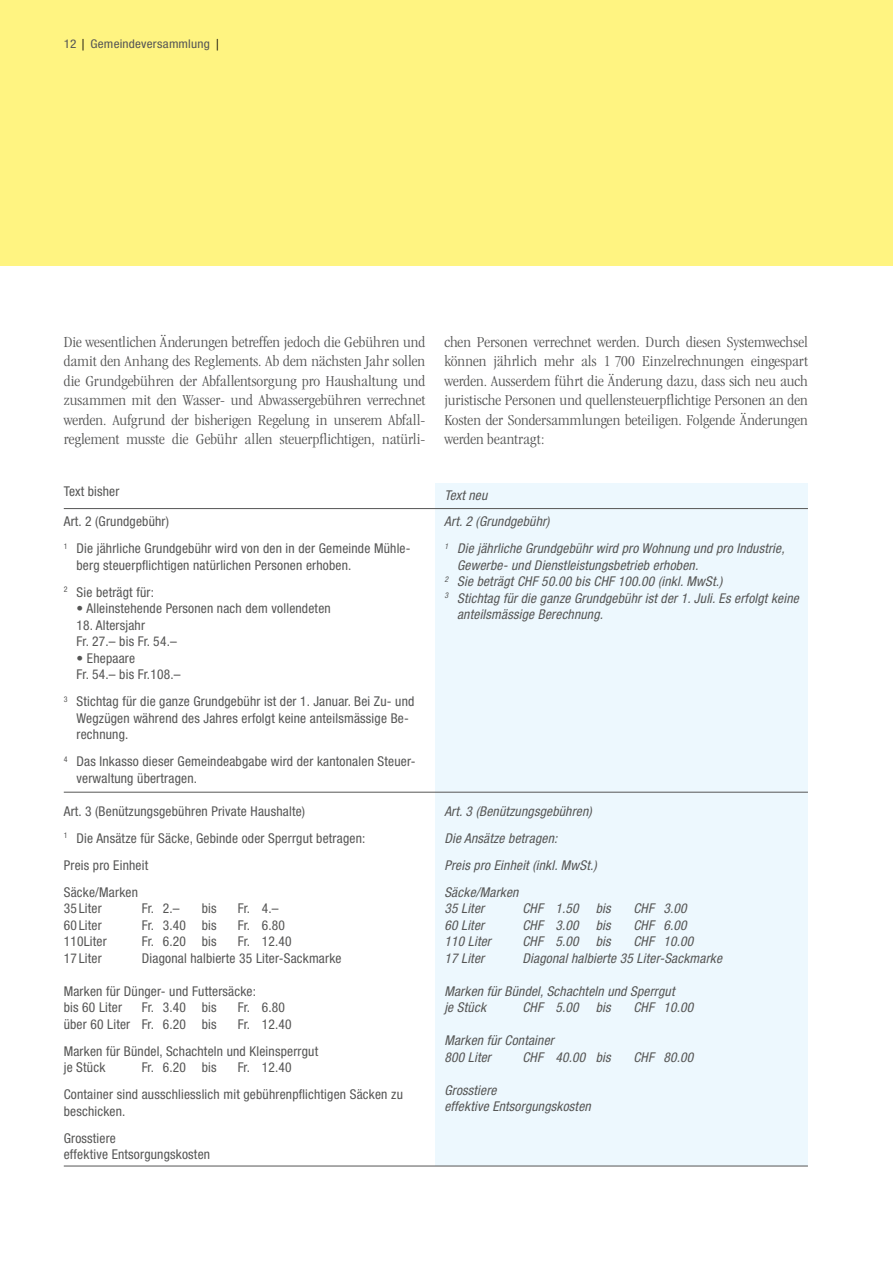
<style>
.page{position:relative;width:893px;height:1263px;background:#fff}
.page>*{position:absolute;margin:0;border:0;box-sizing:border-box;transform-origin:0 0}
.t1{font:300 condensed 15.75px/19.5px "Garamond";color:#565655;text-align:justify;scale:1.1 1}
.t2{font:condensed 13.5px/27px "Helvetica Neue LT";letter-spacing:.015em;color:#565655}
.t3{font:italic condensed 13.5px/27px "Helvetica Neue LT";letter-spacing:.015em;color:#565655}
.t4{font:condensed 12px "Helvetica Neue LT";letter-spacing:.015em;color:#565655;scale:1.1 1}
.s1{font-family:"Meta Cond";font-stretch:normal;color:#000}
</style>
<div class="page">
<div style="left:0;top:0;width:893px;height:266px;background:#fff481"></div>
<div style="left:436px;top:483px;width:372px;height:683px;background:#edf8fe"></div>
<hr style="left:64px;top:508px;width:744px;height:1px;background:#565655">
<hr style="left:64px;top:792px;width:744px;height:1px;background:#565655">
<hr style="left:64px;top:1166px;width:744px;height:1px;background:#565655">
<p class="t4" style="left:64px;top:37px;width:142px">12 <span class="s1">|</span> Gemeindeversammlung <span class="s1">|</span></p>
<p class="t1" style="left:64px;top:332px;width:330px">Die wesentlichen Änderungen betreffen jedoch die Gebühren und damit den Anhang des Reglements. Ab dem nächsten Jahr sollen die Grundgebühren der Abfallentsorgung pro Haushaltung und zusammen mit den Wasser- und Abwassergebühren verrechnet werden. Aufgrund der bisherigen Regelung in unserem Abfall&shy;reglement musste die Gebühr allen steuerpflichtigen, natürli-</p>
<p class="t1" style="left:444px;top:332px;width:332px">chen Personen verrechnet werden. Durch diesen Systemwechsel können jährlich mehr als 1 700 Einzelrechnungen eingespart werden. Ausserdem führt die Änderung dazu, dass sich neu auch juristische Personen und quellensteuerpflichtige Personen an den Kosten der Sondersammlungen beteiligen. Folgende Änderungen werden beantragt:</p>
<p class="t2" style="left:64px;top:478px;width:57px">Text bisher</p>
<p class="t3" style="left:444px;top:481px;width:44px">Text neu</p>
<p class="t2" style="left:64px;top:508px;width:348px">Art. 2 (Grundgebühr)<br><sup>1</sup> Die jährliche Grundgebühr wird von den in der Gemeinde Mühle-</p>
<p class="t2" style="left:64px;top:551px;width:289px;text-indent:13px">berg steuerpflichtigen natürlichen Personen erhoben.<br><sup>2</sup> Sie beträgt für:</p>
<p class="t2" style="left:77px;top:595px;width:256px">• Alleinstehende Personen nach dem vollendeten</p>
<p class="t2" style="left:77px;top:617px;width:102px;line-height:16.5px">18. Altersjahr<br>Fr. 27.– bis Fr. 54.–</p>
<p class="t2" style="left:77px;top:650px;width:106px;line-height:16.5px">• Ehepaare<br>Fr. 54.– bis Fr.108.–</p>
<p class="t2" style="left:77px;top:693px;width:339px;line-height:16.5px;text-indent:-13px"><sup>3</sup> Stichtag für die ganze Grundgebühr ist der 1. Januar. Bei Zu- und<br>Wegzügen während des Jahres erfolgt keine anteilsmässige Be&shy;rechnung.</p>
<p class="t2" style="left:77px;top:753px;width:340px;line-height:16.5px;text-indent:-13px"><sup>4</sup> Das Inkasso dieser Gemeindeabgabe wird der kantonalen Steuer&shy;verwaltung übertragen.</p>
<p class="t2" style="left:64px;top:797px;width:303px">Art. 3 (Benützungsgebühren Private Haushalte)<br><sup>1</sup> Die Ansätze für Säcke, Gebinde oder Sperrgut betragen:<br>Preis pro Einheit<br>Säcke/Marken</p>
<p class="t2" style="left:64px;top:895px;width:40px">35 Liter</p>
<p class="t2" style="left:142px;top:895px;width:39px">Fr. 2.–</p>
<p class="t2" style="left:202px;top:895px;width:16px">bis</p>
<p class="t2" style="left:238px;top:895px;width:42px">Fr. 4.–</p>
<p class="t2" style="left:64px;top:911px;width:40px">60 Liter</p>
<p class="t2" style="left:142px;top:911px;width:76px">Fr. 3.40 bis</p>
<p class="t2" style="left:238px;top:911px;width:49px">Fr. 6.80</p>
<p class="t2" style="left:64px;top:928px;width:45px">110Liter</p>
<p class="t2" style="left:142px;top:928px;width:76px">Fr. 6.20 bis</p>
<p class="t2" style="left:238px;top:928px;width:55px">Fr. 12.40</p>
<p class="t2" style="left:64px;top:944px;width:40px">17 Liter</p>
<p class="t2" style="left:142px;top:944px;width:201px">Diagonal halbierte 35 Liter-Sackmarke</p>
<p class="t2" style="left:64px;top:983px;width:194px;line-height:16.5px">Marken für Dünger- und Futtersäcke: bis 60 Liter</p>
<p class="t2" style="left:142px;top:994px;width:76px">Fr. 3.40 bis</p>
<p class="t2" style="left:238px;top:994px;width:49px">Fr. 6.80</p>
<p class="t2" style="left:64px;top:1010px;width:154px">über 60 Liter Fr. 6.20 bis</p>
<p class="t2" style="left:64px;top:1010px;width:256px;text-indent:174px">Fr. 12.40<br>Marken für Bündel, Schachteln und Kleinsperrgut</p>
<p class="t2" style="left:64px;top:1054px;width:43px">je Stück</p>
<p class="t2" style="left:142px;top:1054px;width:76px">Fr. 6.20 bis</p>
<p class="t2" style="left:64px;top:1054px;width:341px;text-indent:174px">Fr. 12.40<br>Container sind ausschliesslich mit gebührenpflichtigen Säcken zu</p>
<p class="t2" style="left:64px;top:1097px;width:63px">beschicken.<br>Grosstiere</p>
<p class="t2" style="left:64px;top:1141px;width:148px">effektive Entsorgungskosten</p>
<p class="t3" style="left:444px;top:508px;width:342px">Art. 2 (Grundgebühr)<br><sup>1</sup> Die jährliche Grundgebühr wird pro Wohnung und pro Industrie,</p>
<p class="t3" style="left:457px;top:551px;width:243px">Gewerbe- und Dienstleistungsbetrieb erhoben.</p>
<p class="t3" style="left:444px;top:568px;width:280px"><sup>2</sup> Sie beträgt CHF 50.00 bis CHF 100.00 (inkl. MwSt.)</p>
<p class="t3" style="left:444px;top:584px;width:356px"><sup>3</sup> Stichtag für die ganze Grundgebühr ist der 1. Juli. Es erfolgt keine</p>
<p class="t3" style="left:457px;top:601px;width:148px">anteilsmässige Berechnung.</p>
<p class="t3" style="left:444px;top:797px;width:154px">Art. 3 (Benützungsgebühren)<br>Die Ansätze betragen:<br>Preis pro Einheit (inkl. MwSt.)<br>Säcke/Marken</p>
<p class="t3" style="left:444px;top:895px;width:41px">35 Liter</p>
<p class="t3" style="left:522px;top:895px;width:58px">CHF 1.50</p>
<p class="t3" style="left:596px;top:895px;width:16px">bis</p>
<p class="t3" style="left:633px;top:895px;width:55px">CHF 3.00</p>
<p class="t3" style="left:444px;top:911px;width:41px">60 Liter</p>
<p class="t3" style="left:522px;top:911px;width:58px">CHF 3.00</p>
<p class="t3" style="left:596px;top:911px;width:16px">bis</p>
<p class="t3" style="left:633px;top:911px;width:55px">CHF 6.00</p>
<p class="t3" style="left:444px;top:928px;width:48px">110 Liter</p>
<p class="t3" style="left:522px;top:928px;width:58px">CHF 5.00</p>
<p class="t3" style="left:596px;top:928px;width:16px">bis</p>
<p class="t3" style="left:633px;top:928px;width:61px">CHF 10.00</p>
<p class="t3" style="left:444px;top:944px;width:41px">17 Liter</p>
<p class="t3" style="left:522px;top:944px;width:201px">Diagonal halbierte 35 Liter-Sackmarke</p>
<p class="t3" style="left:444px;top:983px;width:232px;line-height:16.5px">Marken für Bündel, Schachteln und Sperrgut je Stück</p>
<p class="t3" style="left:522px;top:994px;width:58px">CHF 5.00</p>
<p class="t3" style="left:596px;top:994px;width:16px">bis</p>
<p class="t3" style="left:633px;top:994px;width:61px">CHF 10.00</p>
<p class="t3" style="left:444px;top:1032px;width:111px;line-height:16.5px">Marken für Container<br>800 Liter</p>
<p class="t3" style="left:522px;top:1043px;width:90px">CHF 40.00 bis</p>
<p class="t3" style="left:633px;top:1043px;width:61px">CHF 80.00</p>
<p class="t3" style="left:444px;top:1081px;width:148px;line-height:16.5px">Grosstiere<br>effektive Entsorgungskosten</p>
</div>
